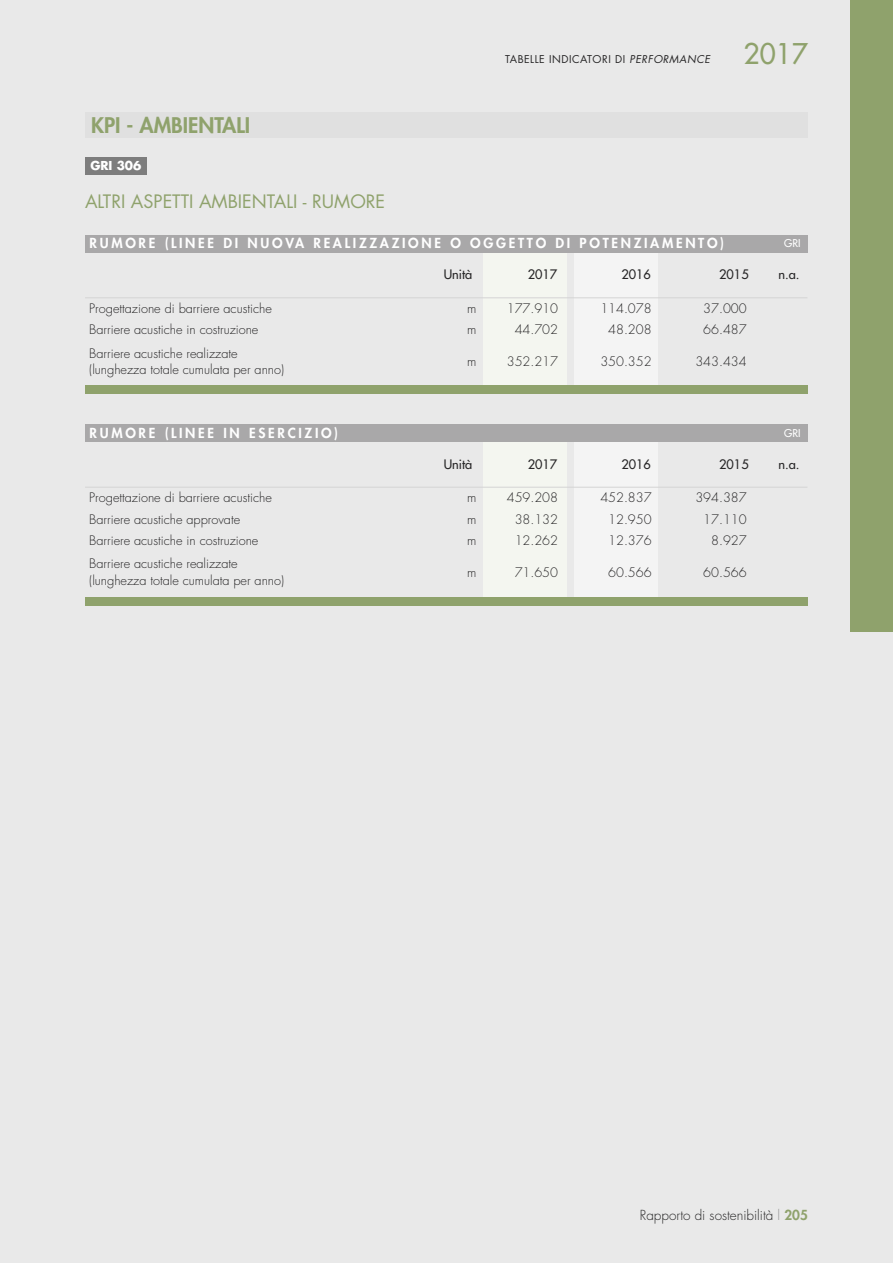
<style>
.page{position:relative;width:893px;height:1263px;background:#e9e9e9}
.page>*{position:absolute;margin:0;border:0;box-sizing:border-box;transform-origin:0 0}
.t1{font:27.75px "Futura LT";color:#8fa26c}
.t2{font:800 21px "Futura LT";color:#8fa26c}
.t3{font:18px "Futura LT";color:#8fa26c}
.t4{font:800 13.5px "Futura LT";letter-spacing:.2em;color:#fff}
.t5{font:300 13.5px "Futura LT";color:#272627}
.t6{font:300 12.75px/16.8px "Futura LT";color:#272627}
.t7{font:12.75px "Futura LT";color:#272627}
.t8{font:700 12px "Futura LT";color:#fff}
.t9{font:10.5px "Futura LT";letter-spacing:.05em;color:#272627}
.t10{font:10.5px "Futura LT";color:#fff}
.s1{font-style:italic}
.s2{color:#939393}
.s3{font-weight:800;color:#8fa26c}
</style>
<div class="page">
<div style="left:850px;top:0;width:43px;height:631px;background:#8fa26c"></div>
<div style="left:85px;top:157px;width:62px;height:17px;background:#7d7d7d"></div>
<div style="left:574px;top:252px;width:84px;height:137px;background:#f4f4f4"></div>
<div style="left:483px;top:252px;width:84px;height:137px;background:#f4f6f0"></div>
<div style="left:85px;top:385px;width:722px;height:9px;background:#8fa26c"></div>
<div style="left:85px;top:235px;width:485px;height:17px;background:#a9a8a9"></div>
<div style="left:570px;top:235px;width:94px;height:17px;background:#a9a8a9"></div>
<div style="left:664px;top:235px;width:93px;height:17px;background:#a9a8a9"></div>
<div style="left:757px;top:235px;width:51px;height:17px;background:#a9a8a9"></div>
<hr style="left:85px;top:297px;width:722px;height:1px;background:#d4d4d4">
<div style="left:574px;top:441px;width:84px;height:159px;background:#f4f4f4"></div>
<div style="left:483px;top:441px;width:84px;height:159px;background:#f4f6f0"></div>
<div style="left:85px;top:597px;width:722px;height:8px;background:#8fa26c"></div>
<div style="left:85px;top:425px;width:485px;height:17px;background:#a9a8a9"></div>
<div style="left:570px;top:425px;width:94px;height:17px;background:#a9a8a9"></div>
<div style="left:664px;top:425px;width:93px;height:17px;background:#a9a8a9"></div>
<div style="left:757px;top:425px;width:51px;height:17px;background:#a9a8a9"></div>
<hr style="left:85px;top:487px;width:722px;height:1px;background:#d4d4d4">
<div style="left:85px;top:113px;width:723px;height:25px;background:#e0e0e0"></div>
<p class="t2" style="left:91px;top:117px;width:160px">KPI - AMBIENTALI</p>
<p class="t8" style="left:90px;top:160px;width:52px">GRI 306</p>
<p class="t3" style="left:85px;top:193px;width:302px">ALTRI ASPETTI AMBIENTALI - RUMORE</p>
<p class="t9" style="left:505px;top:54px;width:206px">TABELLE INDICATORI DI <span class="s1">PERFORMANCE</span></p>
<p class="t4" style="left:90px;top:238px;width:636px">RUMORE (LINEE DI NUOVA REALIZZAZIONE O OGGETTO DI POTENZIAMENTO)</p>
<p class="t1" style="left:744px;top:43px;width:66px">2017</p>
<p class="t10" style="left:784px;top:239px;width:18px">GRI</p>
<p class="t7" style="left:444px;top:270px;width:30px">Unità</p>
<p class="t7" style="left:528px;top:270px;width:31px">2017</p>
<p class="t7" style="left:621px;top:270px;width:31px">2016</p>
<p class="t7" style="left:719px;top:270px;width:31px">2015</p>
<p class="t7" style="left:778px;top:270px;width:23px">n.a.</p>
<p class="t6" style="left:89px;top:301px;width:184px">Progettazione di barriere acustiche</p>
<p class="t6" style="left:467px;top:301px;width:11px">m</p>
<p class="t6" style="left:507px;top:301px;width:53px">177.910</p>
<p class="t6" style="left:600px;top:301px;width:53px">114.078</p>
<p class="t6" style="left:703px;top:301px;width:45px">37.000</p>
<p class="t6" style="left:89px;top:322px;width:171px">Barriere acustiche in costruzione</p>
<p class="t6" style="left:467px;top:322px;width:11px">m</p>
<p class="t6" style="left:515px;top:322px;width:45px">44.702</p>
<p class="t6" style="left:608px;top:322px;width:45px">48.208</p>
<p class="t6" style="left:703px;top:322px;width:45px">66.487</p>
<p class="t6" style="left:89px;top:346px;width:196px">Barriere acustiche realizzate (lunghezza totale cumulata per anno)</p>
<p class="t6" style="left:467px;top:354px;width:11px">m</p>
<p class="t6" style="left:507px;top:354px;width:53px">352.217</p>
<p class="t6" style="left:600px;top:354px;width:53px">350.352</p>
<p class="t6" style="left:695px;top:354px;width:53px">343.434</p>
<p class="t4" style="left:90px;top:427px;width:250px">RUMORE (LINEE IN ESERCIZIO)</p>
<p class="t10" style="left:784px;top:429px;width:18px">GRI</p>
<p class="t7" style="left:444px;top:459px;width:30px">Unità</p>
<p class="t7" style="left:528px;top:459px;width:31px">2017</p>
<p class="t7" style="left:621px;top:459px;width:31px">2016</p>
<p class="t7" style="left:719px;top:459px;width:31px">2015</p>
<p class="t7" style="left:778px;top:459px;width:23px">n.a.</p>
<p class="t6" style="left:89px;top:490px;width:184px">Progettazione di barriere acustiche</p>
<p class="t6" style="left:467px;top:490px;width:11px">m</p>
<p class="t6" style="left:507px;top:490px;width:53px">459.208</p>
<p class="t6" style="left:600px;top:490px;width:53px">452.837</p>
<p class="t6" style="left:695px;top:490px;width:53px">394.387</p>
<p class="t6" style="left:89px;top:511px;width:152px">Barriere acustiche approvate</p>
<p class="t6" style="left:467px;top:511px;width:11px">m</p>
<p class="t6" style="left:515px;top:511px;width:45px">38.132</p>
<p class="t6" style="left:608px;top:511px;width:45px">12.950</p>
<p class="t6" style="left:703px;top:511px;width:45px">17.110</p>
<p class="t6" style="left:89px;top:533px;width:171px">Barriere acustiche in costruzione</p>
<p class="t6" style="left:467px;top:533px;width:11px">m</p>
<p class="t6" style="left:515px;top:533px;width:45px">12.262</p>
<p class="t6" style="left:608px;top:533px;width:45px">12.376</p>
<p class="t6" style="left:711px;top:533px;width:37px">8.927</p>
<p class="t6" style="left:89px;top:556px;width:196px">Barriere acustiche realizzate (lunghezza totale cumulata per anno)</p>
<p class="t6" style="left:467px;top:565px;width:11px">m</p>
<p class="t6" style="left:515px;top:565px;width:45px">71.650</p>
<p class="t6" style="left:608px;top:565px;width:45px">60.566</p>
<p class="t6" style="left:703px;top:565px;width:45px">60.566</p>
<p class="t5" style="left:640px;top:1209px;width:170px">Rapporto di sostenibilità <span class="s2">l</span> <span class="s3">205</span></p>
</div>
